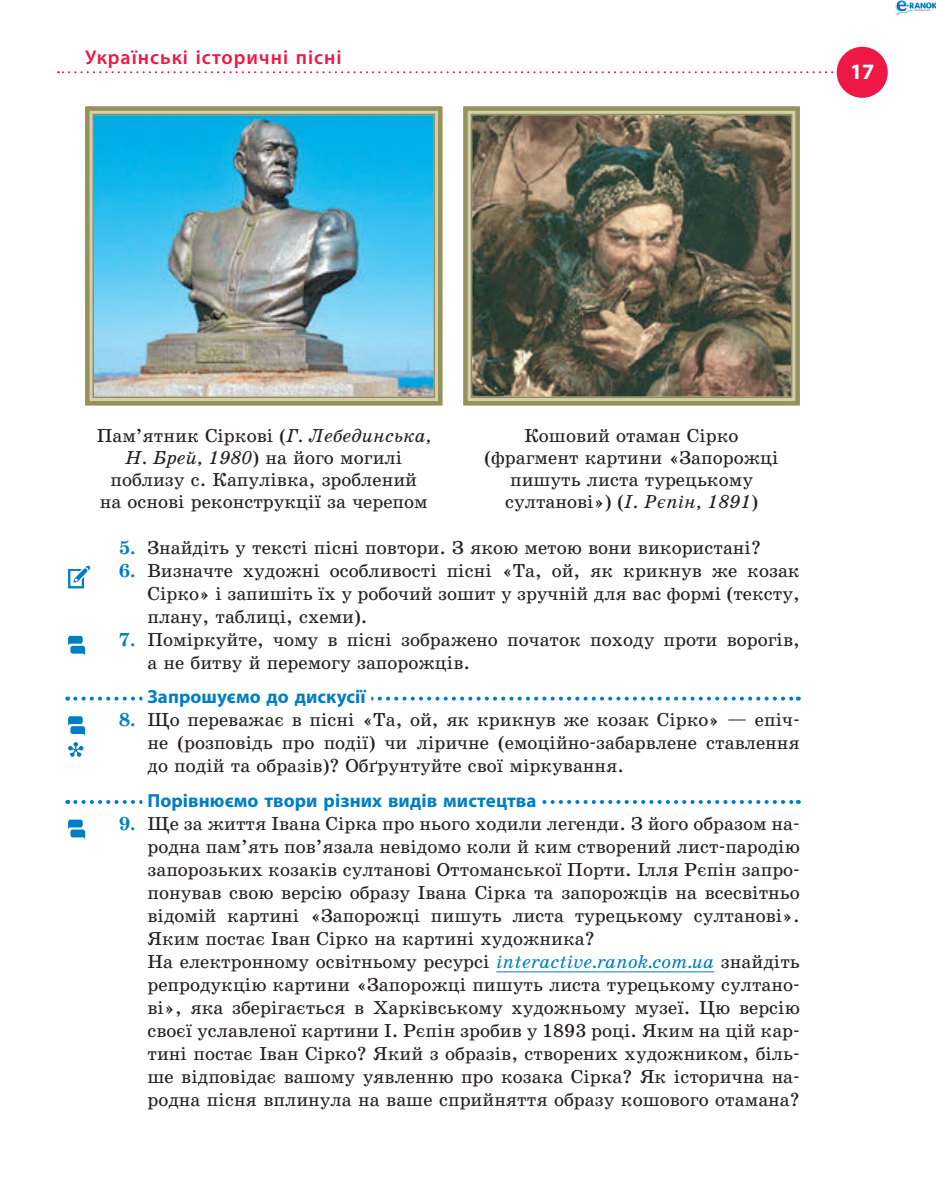
<style>
.page{position:relative;width:936px;height:1191px;background:#fff}
.page>*{position:absolute;margin:0;border:0;box-sizing:border-box;transform-origin:0 0}
.t1{font:700 22px "Myriad Pro";color:#fff}
.t2{font:600 20px "Myriad Pro";letter-spacing:.05em;color:#ed1845}
.Список-автонум-1{font:19px/23px "School Book C";color:#231f20;text-align:justify}
.Задания_текст{font:19px/23px "School Book C";color:#231f20;text-align:justify}
.Подрисуночная_подпис{font:19px/22px "School Book C";color:#231f20;text-align:center}
.Рубрика-задания_назв{font:700 19px "Myriad Pro";letter-spacing:.005em;color:#007ec5}
.s1{font-style:italic}
.s2{font-weight:700;color:#007ec5}
.s3{font-style:italic;color:#007ec5}
</style>
<div class="page">
<svg style="left:58px;top:71px;width:776px;height:2px"></svg>
<div style="left:836px;top:47px;width:51px;height:51px;background:#ed1845;border-radius:50%"></div>
<svg style="left:463px;top:106px;width:337px;height:300px;background:#6f6b56"></svg>
<div style="left:470px;top:114px;width:322px;height:284px;border:1px solid #96915b"></div>
<img style="left:85px;top:106px;width:358px;height:300px">
<div style="left:92px;top:114px;width:343px;height:284px;border:1px solid #96915b"></div>
<svg style="left:75px;top:696px;width:723px;height:4px"></svg>
<div style="left:142px;top:680px;width:229px;height:28px;background:#fff"></div>
<svg style="left:75px;top:800px;width:723px;height:4px"></svg>
<div style="left:142px;top:784px;width:400px;height:28px;background:#fff"></div>
<hr style="left:496px;top:971px;width:218px;height:1px;background:#007ec5">
<svg style="left:68px;top:565px;width:22px;height:23px"></svg>
<svg style="left:68px;top:636px;width:17px;height:20px"></svg>
<svg style="left:68px;top:716px;width:17px;height:20px"></svg>
<svg style="left:68px;top:742px;width:15px;height:15px"></svg>
<svg style="left:68px;top:819px;width:17px;height:20px"></svg>
<img style="left:894px;top:0;width:41px;height:14px">
<p class="t2" style="left:85px;top:46px;width:258px">Українські історичні пісні</p>
<p class="t1" style="left:850px;top:59px;width:26px">17</p>
<p class="Подрисуночная_подпис" style="left:97px;top:425px;width:335px">Пам’ятник Сіркові (<span class="s1">Г. Лебединська, Н. Брей, 1980</span>) на його могилі поблизу с. Капулівка, зроблений<br>на основі реконструкції за черепом</p>
<p class="Подрисуночная_подпис" style="left:484px;top:425px;width:295px">Кошовий отаман Сірко (фрагмент картини «Запорожці пишуть листа турецькому султанові») (<span class="s1">І. Рєпін, 1891</span>)</p>
<p class="Список-автонум-1" style="left:119px;top:536px;width:643px"><span class="s2">5.</span> Знайдіть у тексті пісні повтори. З якою метою вони використані?</p>
<p class="Список-автонум-1" style="left:147px;top:559px;width:653px;text-indent:-28px"><span class="s2">6.</span> Визначте художні особливості пісні «Та, ой, як крикнув же козак Сірко» і запишіть їх у робочий зошит у зручній для вас формі (тексту, плану, таблиці, схеми).</p>
<p class="Список-автонум-1" style="left:147px;top:628px;width:654px;text-indent:-28px"><span class="s2">7.</span> Поміркуйте, чому в пісні зображено початок походу проти ворогів, а не битву й перемогу запорожців.</p>
<p class="Рубрика-задания_назв" style="left:147px;top:686px;width:220px">Запрошуємо до дискусії</p>
<p class="Список-автонум-1" style="left:147px;top:708px;width:653px;text-indent:-28px"><span class="s2">8.</span> Що переважає в пісні «Та, ой, як крикнув же козак Сірко» — епіч&shy;не (розповідь про події) чи ліричне (емоційно-забарвлене ставлення до подій та образів)? Обґрунтуйте свої міркування.</p>
<p class="Рубрика-задания_назв" style="left:147px;top:789px;width:390px">Порівнюємо твори різних видів мистецтва</p>
<p class="Список-автонум-1" style="left:147px;top:812px;width:654px;text-indent:-28px"><span class="s2">9.</span> Ще за життя Івана Сірка про нього ходили легенди. З його образом на&shy;родна пам’ять пов’язала невідомо коли й ким створений лист-пародію запорозьких козаків султанові Оттоманської Порти. Ілля Рєпін запро&shy;понував свою версію образу Івана Сірка та запорожців на всесвітньо відомій картині «Запорожці пишуть листа турецькому султанові».<br>Яким постає Іван Сірко на картині художника?</p>
<p class="Задания_текст" style="left:147px;top:950px;width:653px">На електронному освітньому ресурсі <span class="s3">interactive.ranok.com.ua</span> знайдіть репродукцію картини «Запорожці пишуть листа турецькому султано&shy;ві», яка зберігається в Харківському художньому музеї. Цю версію своєї уславленої картини І. Рєпін зробив у 1893 році. Яким на цій кар&shy;тині постає Іван Сірко? Який з образів, створених художником, біль&shy;ше відповідає вашому уявленню про козака Сірка? Як історична на&shy;родна пісня вплинула на ваше сприйняття образу кошового отамана?</p>
</div>
